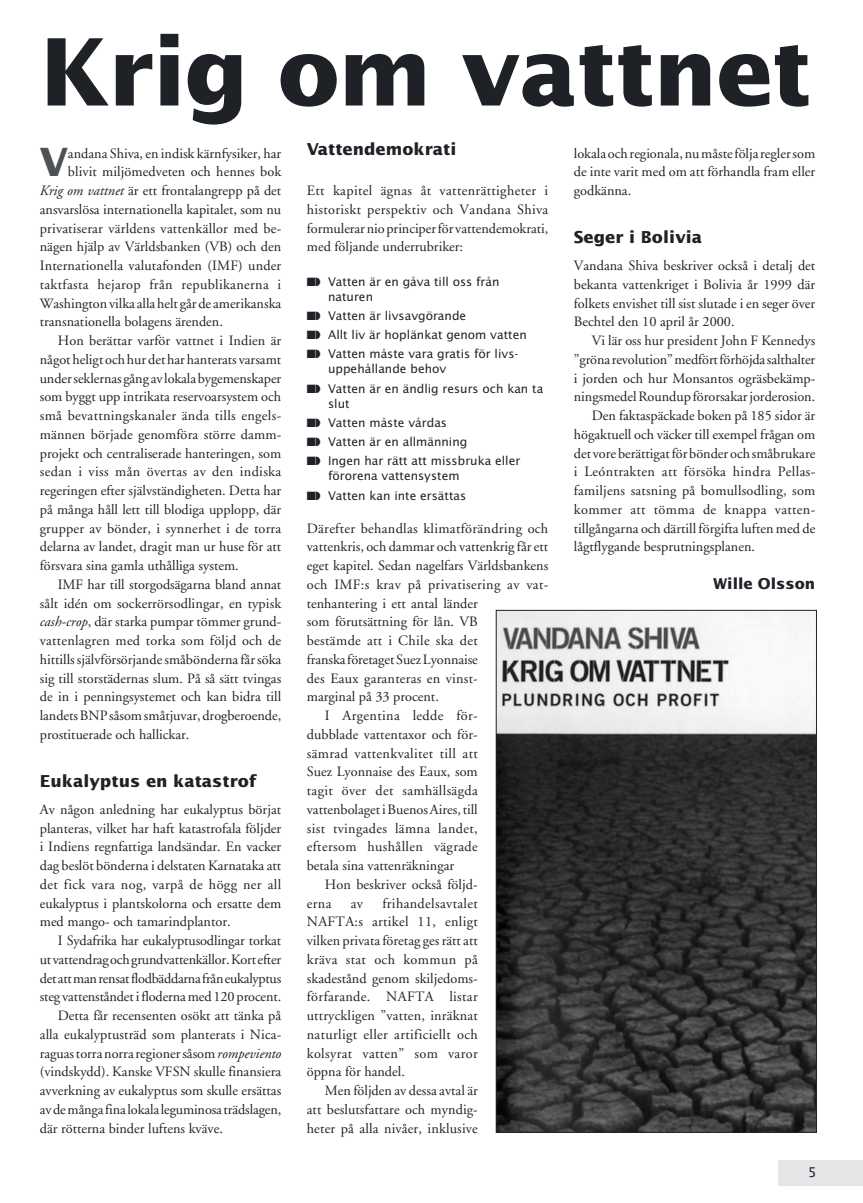
<style>
.page{position:relative;width:863px;height:1203px;background:#fff}
.page>*{position:absolute;margin:0;border:0;box-sizing:border-box;transform-origin:0 0}
.t1{font:700 93px "Lucida Sans";letter-spacing:-.02em;color:#1e2227}
.t2{font:700 39px "Lucida Sans";color:#4e5155}
.t3{font:700 16.5px "Lucida Sans";color:#1e2227}
.t4{font:700 15px "Lucida Sans";color:#1e2227}
.t5{font:14.25px/18.8px "Adobe Garamond";color:#1e2227;text-align:justify}
.t6{font:14.25px "Adobe Garamond";letter-spacing:.025em;color:#1e2227}
.t7{font:14.25px "Adobe Garamond";letter-spacing:.02em;color:#1e2227}
.t8{font:14.25px "Adobe Garamond";letter-spacing:-.02em;color:#1e2227}
.t9{font:13.5px "Lucida Sans";color:#1e2227}
.t10{font:12px/15px "Lucida Sans";color:#1e2227}
.s1{font-style:italic}
</style>
<div class="page">
<div style="left:778px;top:1160px;width:84px;height:26px;background:#e5e5e7"></div>
<img style="left:498px;top:612px;width:316px;height:519px">
<div style="left:496px;top:610px;width:320px;height:523px;border:1px solid #1e2227"></div>
<h1 class="t1" style="left:40px;top:34px;width:773px">Krig om vattnet</h1>
<h2 class="t2" style="left:39px;top:146px;width:30px">V</h2>
<p class="t5" style="left:68px;top:145px;width:215px">andana Shiva, en indisk kärnfysiker, har</p>
<p class="t5" style="left:68px;top:164px;width:215px">blivit miljömedveten och hennes bok</p>
<p class="t5" style="left:40px;top:182px;width:243px"><span class="s1">Krig om vattnet</span> är ett frontalangrepp på det</p>
<p class="t5" style="left:40px;top:201px;width:243px">ansvarslösa internationella kapitalet, som nu</p>
<p class="t5" style="left:40px;top:220px;width:243px">privatiserar världens vattenkällor med be-</p>
<p class="t5" style="left:40px;top:239px;width:243px">nägen hjälp av Världsbanken (VB) och den</p>
<p class="t5" style="left:40px;top:257px;width:243px">Internationella valutafonden (IMF) under</p>
<p class="t6" style="left:40px;top:279px;width:243px">taktfasta hejarop från republikanerna i</p>
<p class="t5" style="left:40px;top:295px;width:243px">Washington vilka alla helt går de amerikanska</p>
<p class="t5" style="left:40px;top:314px;width:185px">transnationella bolagens ärenden.</p>
<p class="t5" style="left:58px;top:332px;width:225px">Hon berättar varför vattnet i Indien är</p>
<p class="t5" style="left:40px;top:351px;width:243px">något heligt och hur det har hanterats varsamt</p>
<p class="t5" style="left:40px;top:370px;width:243px">under seklernas gång av lokala bygemenskaper</p>
<p class="t5" style="left:40px;top:389px;width:243px">som byggt upp intrikata reservoarsystem och</p>
<p class="t6" style="left:40px;top:410px;width:243px">små bevattningskanaler ända tills engels-</p>
<p class="t5" style="left:40px;top:426px;width:243px">männen började genomföra större damm-</p>
<p class="t5" style="left:40px;top:445px;width:243px">projekt och centraliserade hanteringen, som</p>
<p class="t6" style="left:40px;top:466px;width:243px">sedan i viss mån övertas av den indiska</p>
<p class="t5" style="left:40px;top:482px;width:243px">regeringen efter självständigheten. Detta har</p>
<p class="t5" style="left:40px;top:501px;width:243px">på många håll lett till blodiga upplopp, där</p>
<p class="t5" style="left:40px;top:520px;width:243px">grupper av bönder, i synnerhet i de torra</p>
<p class="t5" style="left:40px;top:539px;width:243px">delarna av landet, dragit man ur huse för att</p>
<p class="t5" style="left:40px;top:557px;width:200px">försvara sina gamla uthålliga system.</p>
<p class="t5" style="left:58px;top:576px;width:225px">IMF har till storgodsägarna bland annat</p>
<p class="t5" style="left:40px;top:595px;width:243px">sålt idén om sockerrörsodlingar, en typisk</p>
<p class="t5" style="left:40px;top:614px;width:243px"><span class="s1">cash-crop</span>, där starka pumpar tömmer grund-</p>
<p class="t7" style="left:40px;top:635px;width:243px">vattenlagren med torka som följd och de</p>
<p class="t5" style="left:40px;top:651px;width:243px">hittills självförsörjande småbönderna får söka</p>
<p class="t5" style="left:40px;top:670px;width:243px">sig till storstädernas slum. På så sätt tvingas</p>
<p class="t5" style="left:40px;top:689px;width:243px">de in i penningsystemet och kan bidra till</p>
<p class="t5" style="left:40px;top:707px;width:243px">landets BNP såsom småtjuvar, drogberoende,</p>
<p class="t5" style="left:40px;top:726px;width:151px">prostituerade och hallickar.</p>
<p class="t3" style="left:40px;top:774px;width:218px">Eukalyptus en katastrof</p>
<p class="t5" style="left:40px;top:801px;width:243px">Av någon anledning har eukalyptus börjat planteras, vilket har haft katastrofala följder i Indiens regnfattiga landsändar. En vacker dag beslöt bönderna i delstaten Karnataka att det fick vara nog, varpå de högg ner all eukalyptus i plantskolorna och ersatte dem med mango- och tamarindplantor.</p>
<p class="t5" style="left:58px;top:932px;width:225px">I Sydafrika har eukalyptusodlingar torkat</p>
<p class="t5" style="left:40px;top:951px;width:243px">ut vattendrag och grundvattenkällor. Kort efter</p>
<p class="t8" style="left:40px;top:972px;width:243px">det att man rensat flodbäddarna från eukalyptus</p>
<p class="t5" style="left:40px;top:989px;width:243px">steg vattenståndet i floderna med 120 procent.</p>
<p class="t5" style="left:58px;top:1007px;width:225px">Detta får recensenten osökt att tänka på</p>
<p class="t5" style="left:40px;top:1026px;width:243px">alla eukalyptusträd som planterats i Nica-</p>
<p class="t5" style="left:40px;top:1045px;width:243px">raguas torra norra regioner såsom <span class="s1">rompeviento</span></p>
<p class="t5" style="left:40px;top:1064px;width:243px">(vindskydd). Kanske VFSN skulle finansiera</p>
<p class="t5" style="left:40px;top:1082px;width:243px">avverkning av eukalyptus som skulle ersättas</p>
<p class="t5" style="left:40px;top:1101px;width:243px">av de många fina lokala leguminosa trädslagen,</p>
<p class="t5" style="left:40px;top:1120px;width:185px">där rötterna binder luftens kväve.</p>
<p class="t3" style="left:307px;top:143px;width:151px">Vattendemokrati</p>
<p class="t5" style="left:307px;top:182px;width:243px">Ett kapitel ägnas åt vattenrättigheter i historiskt perspektiv och Vandana Shiva formulerar nio principer för vattendemokrati, med följande underrubriker:</p>
<p class="t10" style="left:328px;top:275px;width:173px;text-indent:-21px">■◗ Vatten är en gåva till oss från naturen</p>
<p class="t10" style="left:307px;top:309px;width:161px">■◗ Vatten är livsavgörande</p>
<p class="t10" style="left:307px;top:328px;width:221px">■◗ Allt liv är hoplänkat genom vatten</p>
<p class="t10" style="left:328px;top:347px;width:192px;text-indent:-21px">■◗ Vatten måste vara gratis för livs&shy;uppehållande behov</p>
<p class="t10" style="left:328px;top:382px;width:217px;text-indent:-21px">■◗ Vatten är en ändlig resurs och kan ta slut</p>
<p class="t10" style="left:307px;top:416px;width:142px">■◗ Vatten måste vårdas</p>
<p class="t10" style="left:307px;top:435px;width:162px">■◗ Vatten är en allmänning</p>
<p class="t10" style="left:328px;top:454px;width:194px;text-indent:-21px">■◗ Ingen har rätt att missbruka eller förorena vattensystem</p>
<p class="t10" style="left:307px;top:489px;width:161px">■◗ Vatten kan inte ersättas</p>
<p class="t7" style="left:307px;top:522px;width:243px">Därefter behandlas klimatförändring och</p>
<p class="t5" style="left:307px;top:539px;width:243px">vattenkris, och dammar och vattenkrig får ett</p>
<p class="t5" style="left:307px;top:557px;width:243px">eget kapitel. Sedan nagelfars Världsbankens</p>
<p class="t6" style="left:307px;top:579px;width:243px">och IMF:s krav på privatisering av vat-</p>
<p class="t5" style="left:307px;top:595px;width:172px">tenhantering i ett antal länder</p>
<p class="t5" style="left:307px;top:614px;width:172px">som förutsättning för lån. VB</p>
<p class="t6" style="left:307px;top:635px;width:172px">bestämde att i Chile ska det</p>
<p class="t5" style="left:307px;top:651px;width:172px">franska företaget Suez Lyonnaise</p>
<p class="t5" style="left:307px;top:670px;width:172px">des Eaux garanteras en vinst-</p>
<p class="t5" style="left:307px;top:689px;width:134px">marginal på 33 procent.</p>
<p class="t6" style="left:325px;top:710px;width:154px">I Argentina ledde för-</p>
<p class="t5" style="left:307px;top:726px;width:172px">dubblade vattentaxor och för-</p>
<p class="t6" style="left:307px;top:747px;width:172px">sämrad vattenkvalitet till att</p>
<p class="t5" style="left:307px;top:764px;width:172px">Suez Lyonnaise des Eaux, som</p>
<p class="t6" style="left:307px;top:785px;width:172px">tagit över det samhällsägda</p>
<p class="t5" style="left:307px;top:801px;width:172px">vattenbolaget i Buenos Aires, till</p>
<p class="t6" style="left:307px;top:822px;width:172px">sist tvingades lämna landet,</p>
<p class="t6" style="left:307px;top:841px;width:172px">eftersom hushållen vägrade</p>
<p class="t5" style="left:307px;top:857px;width:149px">betala sina vattenräkningar</p>
<p class="t5" style="left:325px;top:876px;width:154px">Hon beskriver också följd-</p>
<p class="t5" style="left:307px;top:895px;width:26px">erna</p>
<p class="t5" style="left:351px;top:895px;width:14px">av</p>
<p class="t5" style="left:307px;top:895px;width:172px;text-indent:76px">frihandelsavtalet NAFTA:s artikel 11, enligt vilken privata företag ges rätt att kräva stat och kommun på skadestånd genom skiljedoms&shy;förfarande. NAFTA listar uttryckligen ”vatten, inräknat naturligt eller artificiellt och kolsyrat vatten” som varor öppna för handel.</p>
<p class="t5" style="left:307px;top:1082px;width:172px;text-indent:18px">Men följden av dessa avtal är att beslutsfattare och myndig&shy;heter på alla nivåer, inklusive</p>
<p class="t5" style="left:574px;top:145px;width:243px">lokala och regionala, nu måste följa regler som de inte varit med om att förhandla fram eller godkänna.</p>
<p class="t3" style="left:574px;top:230px;width:130px">Seger i Bolivia</p>
<p class="t5" style="left:574px;top:257px;width:243px">Vandana Shiva beskriver också i detalj det bekanta vattenkriget i Bolivia år 1999 där folkets envishet till sist slutade i en seger över Bechtel den 10 april år 2000.</p>
<p class="t5" style="left:592px;top:332px;width:225px">Vi lär oss hur president John F Kennedys</p>
<p class="t5" style="left:574px;top:351px;width:243px">”gröna revolution” medfört förhöjda salthalter</p>
<p class="t5" style="left:574px;top:370px;width:243px">i jorden och hur Monsantos ogräsbekämp-</p>
<p class="t5" style="left:574px;top:389px;width:243px">ningsmedel Roundup förorsakar jorderosion.</p>
<p class="t5" style="left:592px;top:407px;width:225px">Den faktaspäckade boken på 185 sidor är</p>
<p class="t5" style="left:574px;top:426px;width:243px">högaktuell och väcker till exempel frågan om</p>
<p class="t5" style="left:574px;top:445px;width:243px">det vore berättigat för bönder och småbrukare</p>
<p class="t6" style="left:574px;top:466px;width:243px">i Leóntrakten att försöka hindra Pellas-</p>
<p class="t5" style="left:574px;top:482px;width:243px">familjens satsning på bomullsodling, som</p>
<p class="t6" style="left:574px;top:504px;width:243px">kommer att tömma de knappa vatten-</p>
<p class="t5" style="left:574px;top:520px;width:243px">tillgångarna och därtill förgifta luften med de</p>
<p class="t5" style="left:574px;top:539px;width:183px">lågtflygande besprutningsplanen.</p>
<p class="t4" style="left:713px;top:577px;width:104px">Wille Olsson</p>
<p class="t9" style="left:808px;top:1167px;width:10px">5</p>
</div>
